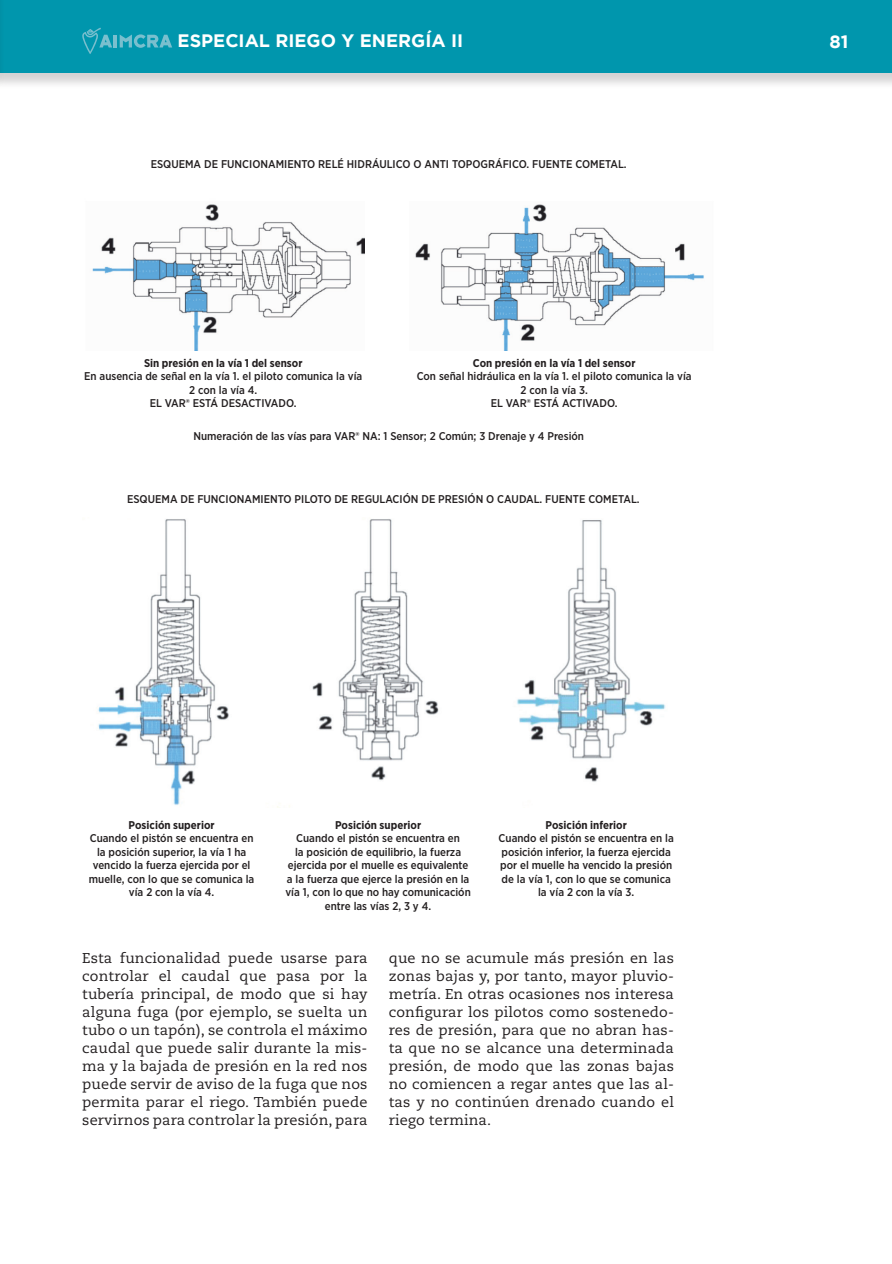
<style>
.page{position:relative;width:892px;height:1264px;background:#fff}
.page>*{position:absolute;margin:0;border:0;box-sizing:border-box;transform-origin:0 0}
.t1{font:700 18px "Gotham";color:#fff}
.Cuerpo{font:14.25px/18px "Caecilia LT Std";letter-spacing:.01em;color:#231f20;text-align:justify}
.Pies_de_foto{font:500 11.25px/13.5px "Gotham Narrow";color:#231f20;text-align:center}
.Pies_de_foto-2{font:700 11.25px "Gotham Narrow";color:#231f20}
</style>
<div class="page">
<div style="left:0;top:0;width:891px;height:90px;background:#231f20;opacity:.2"></div>
<div style="left:0;top:0;width:891px;height:73px;background:#0096ad"></div>
<div style="left:0;top:0;width:6px;height:90px;background:#231f20;opacity:.2"></div>
<svg style="left:82px;top:28px;width:90px;height:26px"></svg>
<img style="left:92px;top:204px;width:272px;height:147px">
<img style="left:98px;top:519px;width:568px;height:288px">
<img style="left:415px;top:204px;width:289px;height:147px">
<h1 class="t1" style="left:177px;top:31px;width:287px">ESPECIAL RIEGO Y ENERGÍA II</h1>
<h1 class="t1" style="left:829px;top:31px;width:20px">81</h1>
<p class="Pies_de_foto" style="left:151px;top:157px;width:477px">ESQUEMA DE FUNCIONAMIENTO RELÉ HIDRÁULICO O ANTI TOPOGRÁFICO. FUENTE COMETAL.</p>
<p class="Pies_de_foto-2" style="left:144px;top:355px;width:160px">Sin presión en la vía 1 del sensor</p>
<p class="Pies_de_foto" style="left:84px;top:369px;width:279px">En ausencia de señal en la vía 1. el piloto comunica la vía<br>2 con la vía 4.</p>
<p class="Pies_de_foto" style="left:150px;top:396px;width:148px">EL VAR® ESTÁ DESACTIVADO.</p>
<p class="Pies_de_foto-2" style="left:472px;top:355px;width:164px">Con presión en la vía 1 del sensor</p>
<p class="Pies_de_foto" style="left:416px;top:369px;width:276px">Con señal hidráulica en la vía 1. el piloto comunica la vía<br>2 con la vía 3.</p>
<p class="Pies_de_foto" style="left:490px;top:396px;width:128px">EL VAR® ESTÁ ACTIVADO.</p>
<p class="Pies_de_foto" style="left:193px;top:429px;width:392px">Numeración de las vías para VAR® NA: 1 Sensor; 2 Común; 3 Drenaje y 4 Presión</p>
<p class="Pies_de_foto" style="left:127px;top:492px;width:514px">ESQUEMA DE FUNCIONAMIENTO PILOTO DE REGULACIÓN DE PRESIÓN O CAUDAL. FUENTE COMETAL.</p>
<p class="Pies_de_foto-2" style="left:128px;top:817px;width:87px">Posición superior</p>
<p class="Pies_de_foto" style="left:89px;top:831px;width:167px">Cuando el pistón se encuentra en la posición superior, la vía 1 ha vencido la fuerza ejercida por el muelle, con lo que se comunica la vía 2 con la vía 4.</p>
<p class="Pies_de_foto-2" style="left:335px;top:817px;width:87px">Posición superior</p>
<p class="Pies_de_foto" style="left:285px;top:831px;width:187px">Cuando el pistón se encuentra en<br>la posición de equilibrio, la fuerza ejercida por el muelle es equivalente a la fuerza que ejerce la presión en la vía 1, con lo que no hay comunicación entre las vías 2, 3 y 4.</p>
<p class="Pies_de_foto-2" style="left:545px;top:817px;width:83px">Posición inferior</p>
<p class="Pies_de_foto" style="left:498px;top:831px;width:177px">Cuando el pistón se encuentra en la posición inferior, la fuerza ejercida por el muelle ha vencido la presión de la vía 1, con lo que se comunica la vía 2 con la vía 3.</p>
<p class="Cuerpo" style="left:82px;top:949px;width:286px">Esta funcionalidad puede usarse para controlar el caudal que pasa por la tubería principal, de modo que si hay alguna fuga (por ejemplo, se suelta un tubo o un tapón), se controla el máximo caudal que puede salir durante la mis&shy;ma y la bajada de presión en la red nos puede servir de aviso de la fuga que nos permita parar el riego. También puede servirnos para controlar la presión, para</p>
<p class="Cuerpo" style="left:388px;top:949px;width:286px">que no se acumule más presión en las zonas bajas y, por tanto, mayor pluvio&shy;metría. En otras ocasiones nos interesa configurar los pilotos como sostenedo&shy;res de presión, para que no abran has&shy;ta que no se alcance una determinada presión, de modo que las zonas bajas no comiencen a regar antes que las al&shy;tas y no continúen drenado cuando el riego termina.</p>
</div>
